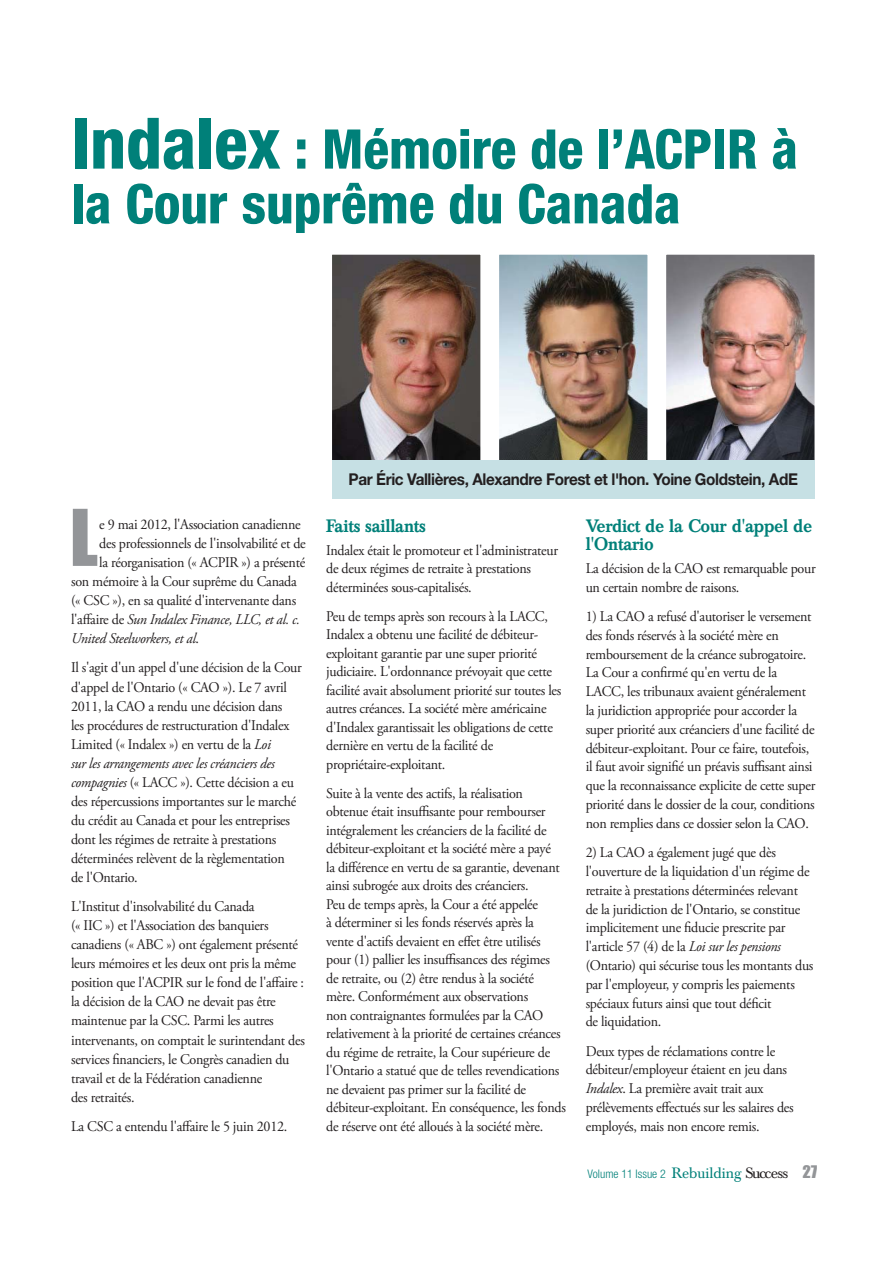
<style>
.page{position:relative;width:893px;height:1263px;background:#fff}
.page>*{position:absolute;margin:0;border:0;box-sizing:border-box;transform-origin:0 0}
.t1{font:79.95px "Impact";color:#939598}
.t2{font:800 condensed 54.75px/54.8px "Helvetica Neue";color:#008079}
.t3{font:500 17.7px/18.1px "Baskerville BE";letter-spacing:-.02em;color:#008079;scale:.95 1}
.t4{font:700 16.35px "Helvetica Neue";letter-spacing:-.025em;color:#231f20;scale:.94 1}
.t5{font:14.85px/18.5px "Adobe Garamond Pro";letter-spacing:-.02em;color:#231f20;scale:.95 1}
.t6{font:italic 14.85px "Adobe Garamond Pro";letter-spacing:-.02em;color:#231f20;scale:.95 1}
.t7{font:300 condensed 11.85px "Helvetica Neue";color:#008079}
.s1{font-size:71.1px}
.s2{font-style:normal}
.s3{font-style:italic}
.s4{font-family:"Baskerville BE";font-weight:400;font-stretch:normal;font-size:14.85px}
.s5{font-family:"Baskerville BE";font-weight:400;font-stretch:normal;font-size:14.85px;color:#231f20}
.s6{font-family:"Impact";font-weight:400;font-stretch:normal;font-size:17.7px;color:#939598}
</style>
<div class="page">
<img style="left:500px;top:256px;width:146px;height:204px">
<div style="left:496px;top:252px;width:154px;height:249px;border:3px solid #fff"></div>
<img style="left:333px;top:256px;width:146px;height:204px">
<div style="left:329px;top:252px;width:154px;height:249px;border:3px solid #fff"></div>
<img style="left:667px;top:256px;width:146px;height:204px">
<div style="left:663px;top:252px;width:154px;height:249px;border:3px solid #fff"></div>
<div style="left:332px;top:460px;width:482px;height:38px;background:#c6e0e4"></div>
<h2 class="t2" style="left:71px;top:127px;width:728px"><span class="s1">Indalex</span> : Mémoire de l’ACPIR à la Cour suprême du Canada</h2>
<h1 class="t1" style="left:71px;top:509px;width:28px">L</h1>
<p class="t5" style="left:99px;top:516px;width:213px">e 9 mai 2012, l'Association canadienne</p>
<p class="t5" style="left:99px;top:535px;width:219px">des professionnels de l'insolvabilité et de</p>
<p class="t5" style="left:99px;top:554px;width:218px">la réorganisation (« ACPIR ») a présenté</p>
<p class="t5" style="left:71px;top:573px;width:239px">son mémoire à la Cour suprême du Canada</p>
<p class="t5" style="left:71px;top:592px;width:238px">(« CSC »), en sa qualité d'intervenante dans</p>
<p class="t6" style="left:71px;top:613px;width:243px"><span class="s2">l'affaire de</span> Sun Indalex Finance, LLC, et al. c.</p>
<p class="t6" style="left:71px;top:632px;width:136px">United Steelworkers, et al<span class="s2">.</span></p>
<p class="t5" style="left:71px;top:659px;width:244px;line-height:19px">Il s'agit d'un appel d'une décision de la Cour d'appel de l'Ontario (« CAO »). Le 7 avril 2011, la CAO a rendu une décision dans<br>les procédures de restructuration d'Indalex Limited (« Indalex ») en vertu de la <span class="s3">Loi<br>sur les arrangements avec les créanciers des compagnies</span> (« LACC »). Cette décision a eu des répercussions importantes sur le marché du crédit au Canada et pour les entreprises dont les régimes de retraite à prestations déterminées relèvent de la règlementation<br>de l'Ontario.</p>
<p class="t5" style="left:71px;top:898px;width:248px;line-height:19px">L'Institut d'insolvabilité du Canada<br>(« IIC ») et l'Association des banquiers canadiens (« ABC ») ont également présenté leurs mémoires et les deux ont pris la même position que l'ACPIR sur le fond de l'affaire : la décision de la CAO ne devait pas être maintenue par la CSC. Parmi les autres intervenants, on comptait le surintendant des services financiers, le Congrès canadien du travail et de la Fédération canadienne<br>des retraités.</p>
<p class="t5" style="left:71px;top:1118px;width:229px">La CSC a entendu l'affaire le 5 juin 2012.</p>
<p class="t4" style="left:348px;top:474px;width:479px">Par Éric Vallières, Alexandre Forest et l'hon. Yoine Goldstein, AdE</p>
<p class="t3" style="left:326px;top:518px;width:106px">Faits saillants</p>
<p class="t5" style="left:326px;top:542px;width:245px">Indalex était le promoteur et l'administrateur de deux régimes de retraite à prestations déterminées sous-capitalisés.</p>
<p class="t5" style="left:326px;top:608px;width:249px">Peu de temps après son recours à la LACC, Indalex a obtenu une facilité de débiteur&shy;exploitant garantie par une super priorité judiciaire. L'ordonnance prévoyait que cette facilité avait absolument priorité sur toutes les autres créances. La société mère américaine d'Indalex garantissait les obligations de cette dernière en vertu de la facilité de propriétaire-exploitant.</p>
<p class="t5" style="left:326px;top:785px;width:254px">Suite à la vente des actifs, la réalisation obtenue était insuffisante pour rembourser intégralement les créanciers de la facilité de débiteur-exploitant et la société mère a payé<br>la différence en vertu de sa garantie, devenant ainsi subrogée aux droits des créanciers.<br>Peu de temps après, la Cour a été appelée<br>à déterminer si les fonds réservés après la<br>vente d'actifs devaient en effet être utilisés pour (1) pallier les insuffisances des régimes de retraite, ou (2) être rendus à la société mère. Conformément aux observations<br>non contraignantes formulées par la CAO relativement à la priorité de certaines créances du régime de retraite, la Cour supérieure de l'Ontario a statué que de telles revendications ne devaient pas primer sur la facilité de débiteur-exploitant. En conséquence, les fonds de réserve ont été alloués à la société mère.</p>
<p class="t3" style="left:585px;top:518px;width:240px">Verdict de la Cour d'appel de l'Ontario</p>
<p class="t5" style="left:585px;top:560px;width:244px">La décision de la CAO est remarquable pour un certain nombre de raisons.</p>
<p class="t5" style="left:585px;top:608px;width:243px">1) La CAO a refusé d'autoriser le versement des fonds réservés à la société mère en remboursement de la créance subrogatoire.<br>La Cour a confirmé qu'en vertu de la LACC, les tribunaux avaient généralement la juridiction appropriée pour accorder la super priorité aux créanciers d'une facilité de débiteur-exploitant. Pour ce faire, toutefois, il faut avoir signifié un préavis suffisant ainsi que la reconnaissance explicite de cette super priorité dans le dossier de la cour, conditions non remplies dans ce dossier selon la CAO.</p>
<p class="t5" style="left:585px;top:844px;width:241px">2) La CAO a également jugé que dès l'ouverture de la liquidation d'un régime de retraite à prestations déterminées relevant de la juridiction de l'Ontario, se constitue implicitement une fiducie prescrite par l'article 57 (4) de la <span class="s3">Loi sur les pensions </span>(Ontario) qui sécurise tous les montants dus par l'employeur, y compris les paiements spéciaux futurs ainsi que tout déficit<br>de liquidation.</p>
<p class="t5" style="left:585px;top:1043px;width:220px">Deux types de réclamations contre le débiteur/employeur étaient en jeu dans <span class="s3">Indalex</span>. La première avait trait aux prélèvements effectués sur les salaires des employés, mais non encore remis.</p>
<p class="t7" style="left:587px;top:1169px;width:231px">Volume 11 Issue 2 <span class="s4">Rebuilding</span> <span class="s5">Success</span> <span class="s6">27</span></p>
</div>
